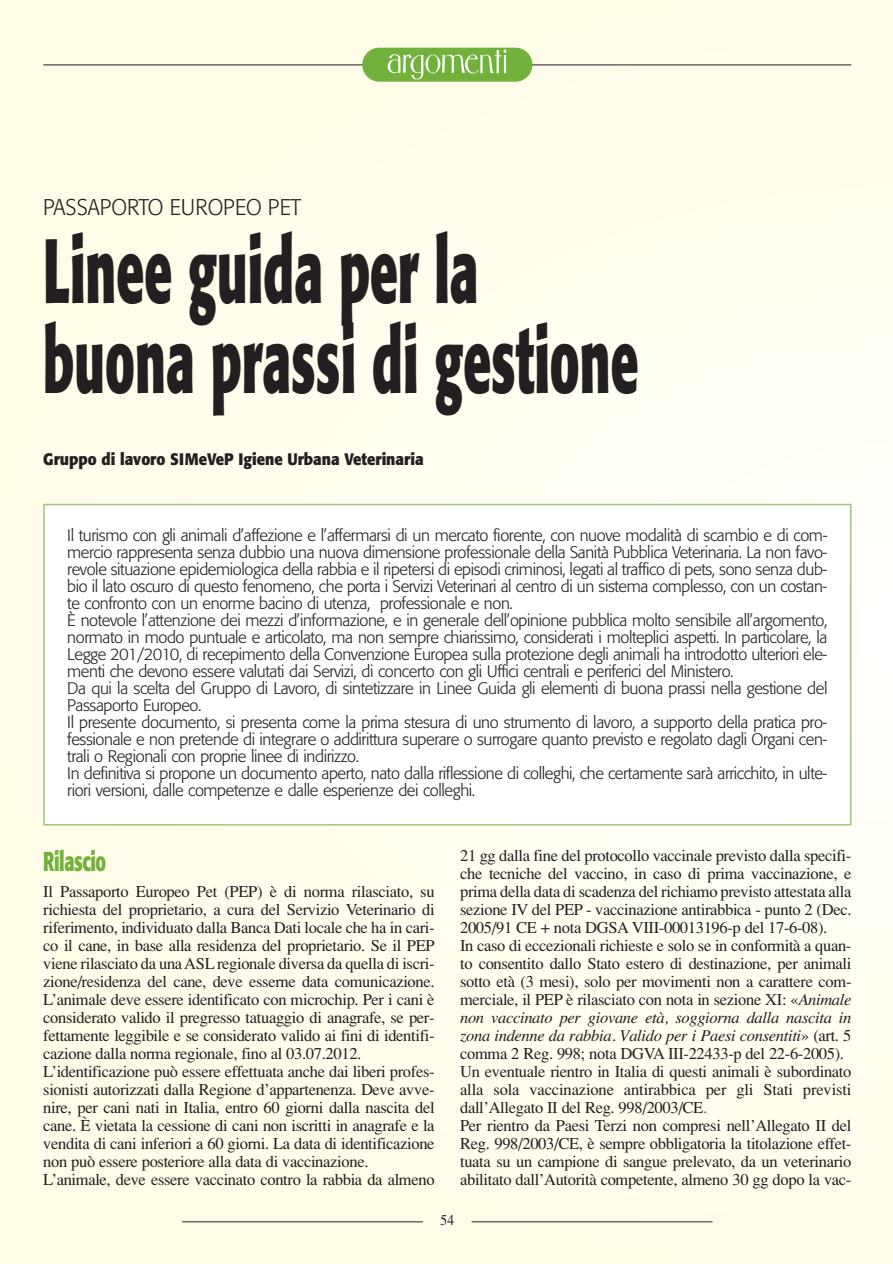
<style>
.page{position:relative;width:893px;height:1264px;background:#fff}
.page>*{position:absolute;margin:0;border:0;box-sizing:border-box;transform-origin:0 0}
.t1{font:700 90px/90px "Formata";color:#231f20;scale:.55 1}
.t2{font:700 27px "Formata";letter-spacing:-.025em;color:#71b13c;scale:.65 1}
.t3{font:300 22.5px "Formata";color:#231f20;scale:.95 1}
.t4{font:16.5px/18px "Times";letter-spacing:-.02em;color:#231f20}
.t5{font:300 16.5px/17px "Formata";letter-spacing:-.025em;color:#231f20}
.t6{font:700 16.5px "Formata";color:#231f20;scale:.9 1}
.t7{font:15px "Times";color:#231f20;scale:.9 1}
.s1{font-style:italic}
.s2{color:#e82b25}
</style>
<div class="page">
<div style="left:0;top:0;width:893px;height:1263px;background:#fffdeb"></div>
<hr style="left:182px;top:1221px;width:241px;height:1px;background:#231f20">
<hr style="left:471px;top:1221px;width:241px;height:1px;background:#231f20">
<hr style="left:43px;top:64px;width:808px;height:1px;background:#231f20">
<div style="left:362px;top:48px;width:170px;height:34px;background:#71b13c;border-radius:17px"></div>
<img style="left:388px;top:50px;width:119px;height:30px">
<div style="left:45px;top:505px;width:805px;height:319px;background:#fff"></div>
<div style="left:43px;top:503px;width:808px;height:322px;border:2px solid #9ec679"></div>
<h3 class="t3" style="left:43px;top:197px;width:273px">PASSAPORTO EUROPEO PET</h3>
<h1 class="t1" style="left:43px;top:234px;width:1084px">Linee guida per la buona prassi di gestione</h1>
<p class="t6" style="left:43px;top:451px;width:424px">Gruppo di lavoro SIMeVeP Igiene Urbana Veterinaria</p>
<p class="t5" style="left:67px;top:527px;width:761px">Il turismo con gli animali d’affezione e l’affermarsi di un mercato fiorente, con nuove modalità di scambio e di com&shy;mercio rappresenta senza dubbio una nuova dimensione professionale della Sanità Pubblica Veterinaria. La non favo&shy;revole situazione epidemiologica della rabbia e il ripetersi di episodi criminosi, legati al traffico di pets, sono senza dub&shy;bio il lato oscuro di questo fenomeno, che porta i Servizi Veterinari al centro di un sistema complesso, con un costan&shy;te confronto con un enorme bacino di utenza, professionale e non.<br>È notevole l’attenzione dei mezzi d’informazione, e in generale dell’opinione pubblica molto sensibile all’argomento, normato in modo puntuale e articolato, ma non sempre chiarissimo, considerati i molteplici aspetti. In particolare, la Legge 201/2010, di recepimento della Convenzione Europea sulla protezione degli animali ha introdotto ulteriori ele&shy;menti che devono essere valutati dai Servizi, di concerto con gli Uffici centrali e periferici del Ministero.<br>Da qui la scelta del Gruppo di Lavoro, di sintetizzare in Linee Guida gli elementi di buona prassi nella gestione del Passaporto Europeo.<br>Il presente documento, si presenta come la prima stesura di uno strumento di lavoro, a supporto della pratica pro&shy;fessionale e non pretende di integrare o addirittura superare o surrogare quanto previsto e regolato dagli Organi cen&shy;trali o Regionali con proprie linee di indirizzo.<br>In definitiva si propone un documento aperto, nato dalla riflessione di colleghi, che certamente sarà arricchito, in ulte&shy;riori versioni, dalle competenze e dalle esperienze dei colleghi.</p>
<h2 class="t2" style="left:43px;top:849px;width:98px">Rilascio</h2>
<p class="t4" style="left:43px;top:884px;width:393px">Il Passaporto Europeo Pet (PEP) è di norma rilasciato, su richiesta del proprietario, a cura del Servizio Veterinario di riferimento, individuato dalla Banca Dati locale che ha in cari&shy;co il cane, in base alla residenza del proprietario. Se il PEP viene rilasciato da una ASL regionale diversa da quella di iscri&shy;zione/residenza del cane, deve esserne data comunicazione.<br>L’animale deve essere identificato con microchip. Per i cani è considerato valido il pregresso tatuaggio di anagrafe, se per&shy;fettamente leggibile e se considerato valido ai fini di identifi&shy;cazione dalla norma regionale, fino al 03.07.2012.<br>L’identificazione può essere effettuata anche dai liberi profes&shy;sionisti autorizzati dalla Regione d’appartenenza. Deve avve&shy;nire, per cani nati in Italia, entro 60 giorni dalla nascita del cane. È vietata la cessione di cani non iscritti in anagrafe e la vendita di cani inferiori a 60 giorni. La data di identificazione non può essere posteriore alla data di vaccinazione.<br>L’animale, deve essere vaccinato contro la rabbia da almeno</p>
<p class="t4" style="left:460px;top:848px;width:393px">21 gg dalla fine del protocollo vaccinale previsto dalla specifi&shy;che tecniche del vaccino, in caso di prima vaccinazione, e prima della data di scadenza del richiamo previsto attestata alla sezione IV del PEP - vaccinazione antirabbica - punto 2 (Dec.<br>2005/91 CE + nota DGSA VIII-00013196-p del 17-6-08).<br>In caso di eccezionali richieste e solo se in conformità a quan&shy;to consentito dallo Stato estero di destinazione, per animali sotto età (3 mesi), solo per movimenti non a carattere com&shy;merciale, il PEP è rilasciato con nota in sezione XI: «<span class="s1">Animale non vaccinato per giovane età, soggiorna dalla nascita in zona indenne da rabbia. Valido per i Paesi consentiti</span>» (art. 5 comma 2 Reg. 998; nota DGVA III-22433-p del 22-6-2005).<br>Un eventuale rientro in Italia di questi animali è subordinato alla sola vaccinazione antirabbica per gli Stati previsti dall’Allegato II del Reg. 998/2003/CE<span class="s2">.<br></span>Per rientro da Paesi Terzi non compresi nell’Allegato II del Reg. 998/2003/CE, è sempre obbligatoria la titolazione effet&shy;tuata su un campione di sangue prelevato, da un veterinario abilitato dall’Autorità competente, almeno 30 gg dopo la vac-</p>
<p class="t7" style="left:440px;top:1214px;width:16px">54</p>
</div>
